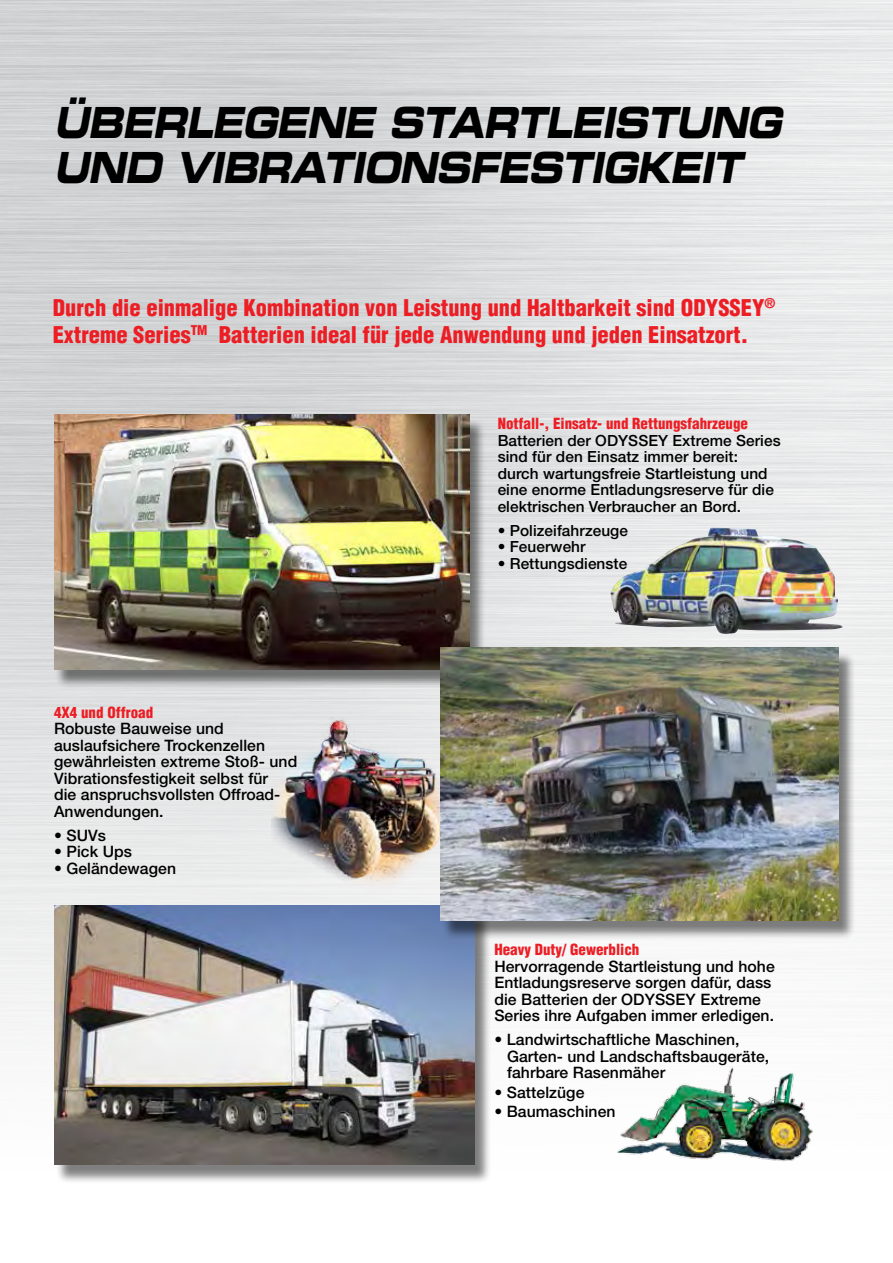
<style>
.page{position:relative;width:893px;height:1263px;background:#fff}
.page>*{position:absolute;margin:0;border:0;box-sizing:border-box;transform-origin:0 0}
.t1{font:italic 42.9px/45px "Eurostile Bold Extended Two";color:#000;scale:.77 1}
.t2{font:900 condensed 22.5px/27px "Helvetica";color:#ed1d24}
.t3{font:500 15.75px/16.5px "Helvetica Neue";letter-spacing:.005em;color:#000}
.t4{font:500 15.3px/16.5px "Helvetica Neue";letter-spacing:.005em;color:#000}
.t5{font:900 condensed 15px "Helvetica";color:#ed1d24}
</style>
<div class="page">
<img style="left:0;top:0;width:893px;height:1165px">
<div style="left:54px;top:419px;width:432px;height:270px;background:#000;opacity:.5"></div>
<img style="left:54px;top:415px;width:415px;height:254px">
<div style="left:55px;top:909px;width:437px;height:275px;background:#000;opacity:.5"></div>
<img style="left:55px;top:905px;width:420px;height:259px">
<img style="left:610px;top:527px;width:235px;height:107px">
<img style="left:271px;top:717px;width:169px;height:178px">
<img style="left:590px;top:1045px;width:222px;height:119px">
<div style="left:441px;top:651px;width:415px;height:289px;background:#000;opacity:.5"></div>
<img style="left:440px;top:647px;width:399px;height:273px">
<h1 class="t1" style="left:54px;top:99px;width:960px">ÜBERLEGENE STARTLEISTUNG<br>UND VIBRATIONSFESTIGKEIT</h1>
<h2 class="t2" style="left:53px;top:293px;width:724px">Durch die einmalige Kombination von Leistung und Haltbarkeit sind ODYSSEY<sup>®<br></sup>Extreme Series<sup>TM</sup> Batterien ideal für jede Anwendung und jeden Einsatzort.</h2>
<p class="t5" style="left:54px;top:703px;width:101px">4X4 und Offroad</p>
<p class="t3" style="left:54px;top:720px;width:245px">Robuste Bauweise und auslaufsichere Trockenzellen gewährleisten extreme Stoß- und<br>Vibrationsfestigkeit selbst für<br>die anspruchsvollsten Offroad-<br>Anwendungen.</p>
<p class="t3" style="left:54px;top:827px;width:54px">• SUVs</p>
<p class="t3" style="left:54px;top:843px;width:80px">• Pick Ups</p>
<p class="t3" style="left:54px;top:860px;width:124px">• Geländewagen</p>
<p class="t5" style="left:498px;top:414px;width:252px">Notfall-, Einsatz- und Rettungsfahrzeuge</p>
<p class="t4" style="left:498px;top:432px;width:284px">Batterien der ODYSSEY Extreme Series sind für den Einsatz immer bereit: durch wartungsfreie Startleistung und eine enorme Entladungsreserve für die elektrischen Verbraucher an Bord.</p>
<p class="t4" style="left:498px;top:522px;width:132px">• Polizeifahrzeuge</p>
<p class="t4" style="left:498px;top:538px;width:89px">• Feuerwehr</p>
<p class="t4" style="left:498px;top:555px;width:131px">• Rettungsdienste</p>
<p class="t5" style="left:494px;top:940px;width:147px">Heavy Duty/ Gewerblich</p>
<p class="t3" style="left:494px;top:958px;width:282px">Hervorragende Startleistung und hohe Entladungsreserve sorgen dafür, dass die Batterien der ODYSSEY Extreme Series ihre Aufgaben immer erledigen.</p>
<p class="t3" style="left:507px;top:1031px;width:264px;text-indent:-13px">• Landwirtschaftliche Maschinen,<br>Garten- und Landschaftsbaugeräte, fahrbare Rasenmäher</p>
<p class="t3" style="left:494px;top:1084px;width:92px">• Sattelzüge</p>
<p class="t3" style="left:494px;top:1103px;width:123px">• Baumaschinen</p>
</div>
